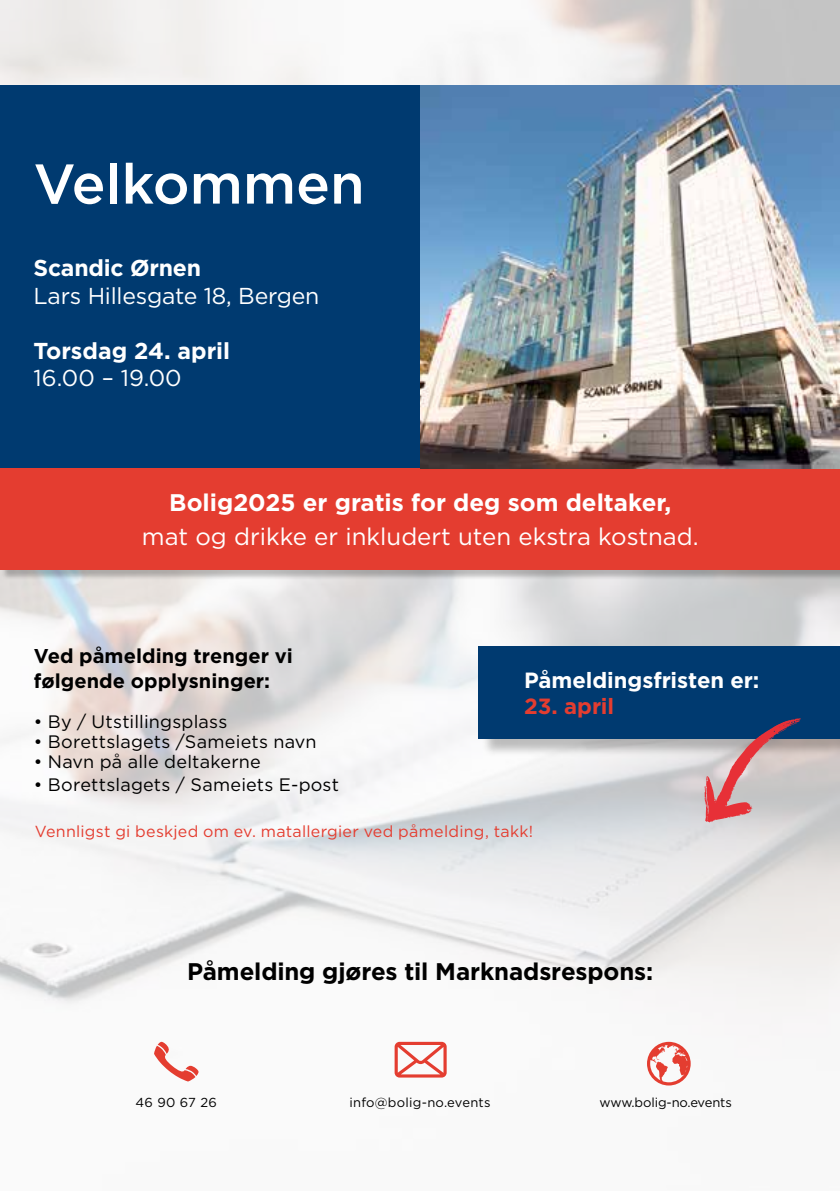
<style>
.page{position:relative;width:840px;height:1191px;background:#fff}
.page>*{position:absolute;margin:0;border:0;box-sizing:border-box;transform-origin:0 0}
.t1{font:500 56px "Gotham";color:#fff}
.t2{font:24px "Gotham";color:#fff}
.t3{font:700 24px "Gotham";color:#fff}
.t4{font:700 24px "Gotham";letter-spacing:-.005em;color:#000}
.t5{font:23px "Gotham";letter-spacing:-.01em;color:#fff}
.t6{font:700 23px "Gotham";letter-spacing:-.01em;color:#fff}
.t7{font:700 22px "Gotham";letter-spacing:-.005em;color:#fff}
.t8{font:700 22px "Gotham";color:#e43d30}
.t9{font:700 20px/25.4px "Gotham";color:#000}
.t10{font:18px "Gotham";letter-spacing:.01em;color:#000}
.t11{font:16px "Gotham";letter-spacing:.015em;color:#e43d30}
.t12{font:13px "Gotham";color:#000}
.t13{font:13px "Gotham";letter-spacing:.02em;color:#000}
</style>
<div class="page">
<img style="left:1px;top:0;width:838px;height:1086px">
<hr style="left:0;top:0;width:1px;height:1012px;background:#e8e8e8">
<div style="left:0;top:85px;width:420px;height:383px;background:#003a70"></div>
<div style="left:2px;top:469px;width:837px;height:111px;background:#000;opacity:.25"></div>
<div style="left:0;top:468px;width:839px;height:101px;background:#e43d30"></div>
<img style="left:420px;top:85px;width:419px;height:383px">
<div style="left:481px;top:648px;width:358px;height:109px;background:#000;opacity:.25"></div>
<div style="left:478px;top:646px;width:361px;height:92px;background:#003a70"></div>
<svg style="left:704px;top:718px;width:96px;height:104px"></svg>
<svg style="left:154px;top:1041px;width:44px;height:40px"></svg>
<svg style="left:394px;top:1041px;width:52px;height:36px"></svg>
<svg style="left:646px;top:1041px;width:44px;height:44px"></svg>
<h1 class="t1" style="left:34px;top:147px;width:332px">Velkommen</h1>
<p class="t6" style="left:34px;top:253px;width:169px">Scandic Ørnen</p>
<p class="t5" style="left:34px;top:281px;width:287px">Lars Hillesgate 18, Bergen</p>
<p class="t6" style="left:34px;top:335px;width:198px">Torsdag 24. april</p>
<p class="t5" style="left:34px;top:363px;width:150px">16.00 – 19.00</p>
<h2 class="t3" style="left:169px;top:486px;width:503px">Bolig2025 er gratis for deg som deltaker,</h2>
<h2 class="t2" style="left:142px;top:521px;width:558px">mat og drikke er inkludert uten ekstra kostnad.</h2>
<p class="t9" style="left:34px;top:643px;width:260px">Ved påmelding trenger vi følgende opplysninger:</p>
<p class="t10" style="left:34px;top:710px;width:195px">• By / Utstillingsplass</p>
<p class="t10" style="left:34px;top:730px;width:284px">• Borettslagets /Sameiets navn</p>
<p class="t10" style="left:34px;top:750px;width:228px">• Navn på alle deltakerne</p>
<p class="t10" style="left:34px;top:773px;width:306px">• Borettslagets / Sameiets E-post</p>
<p class="t7" style="left:523px;top:665px;width:237px">Påmeldingsfristen er:</p>
<p class="t8" style="left:523px;top:691px;width:91px">23. april</p>
<p class="t11" style="left:35px;top:821px;width:499px">Vennligst gi beskjed om ev. matallergier ved påmelding, takk!</p>
<h2 class="t4" style="left:187px;top:955px;width:467px">Påmelding gjøres til Marknadsrespons:</h2>
<p class="t12" style="left:135px;top:1094px;width:83px">46 90 67 26</p>
<p class="t13" style="left:349px;top:1094px;width:143px">info@bolig-no.events</p>
<p class="t12" style="left:599px;top:1094px;width:134px">www.bolig-no.events</p>
</div>
